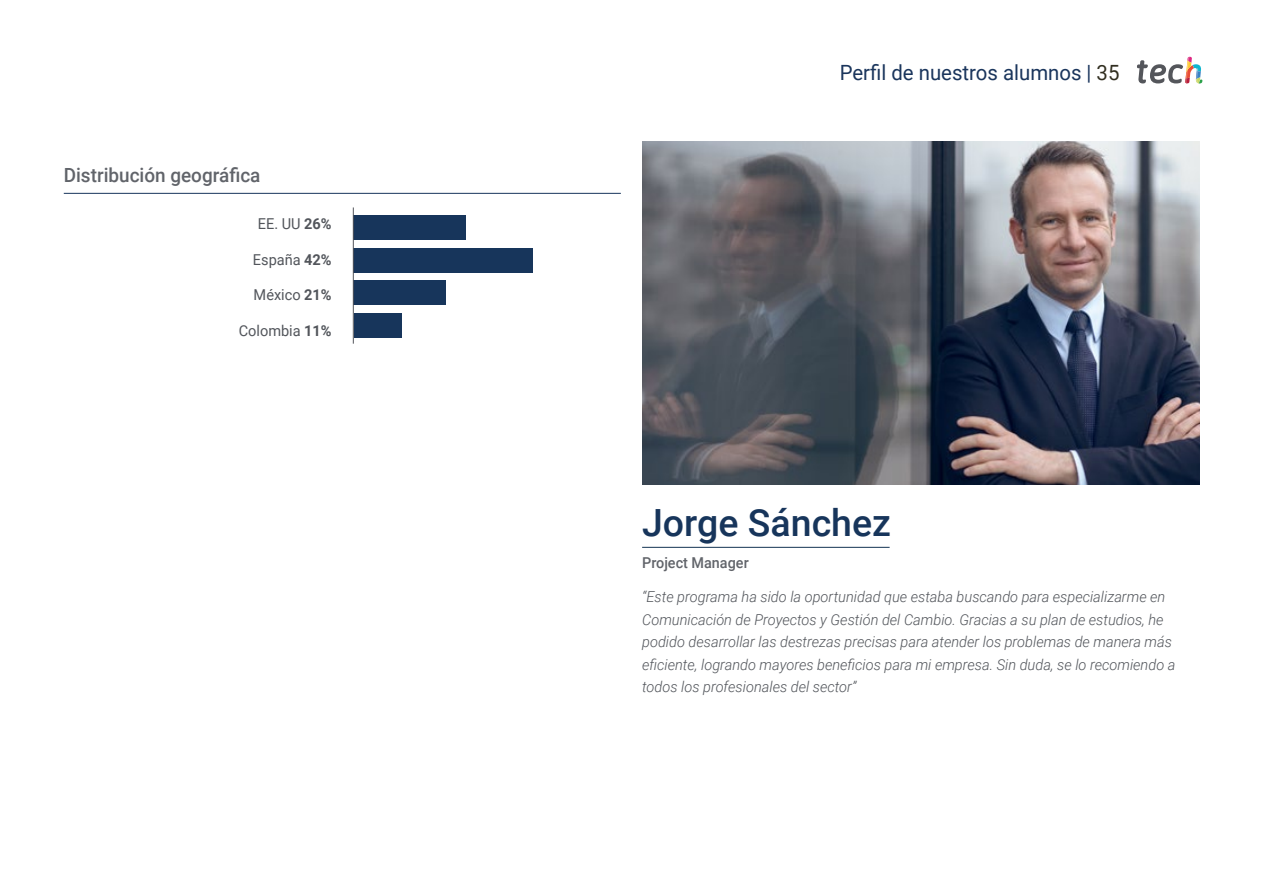
<style>
.page{position:relative;width:1263px;height:893px;background:#fff}
.page>*{position:absolute;margin:0;border:0;box-sizing:border-box;transform-origin:0 0}
.t1{font:500 37.5px "Roboto";color:#17355b}
.t2{font:21px "Roboto";color:#1a355c}
.t3{font:500 19.5px "Roboto";color:#61646a}
.t4{font:italic 300 15px/22.5px "Roboto";color:#52555b}
.t5{font:15px "Roboto";color:#52555b}
.t6{font:500 15px "Roboto";color:#61646a;scale:.96 1}
.s1{font-weight:700}
.s2{color:#312e20}
</style>
<div class="page">
<svg style="left:1137px;top:57px;width:65px;height:27px"></svg>
<hr style="left:64px;top:193px;width:557px;height:1px;background:#17355b">
<hr style="left:642px;top:547px;width:248px;height:1px;background:#123352">
<img style="left:642px;top:141px;width:557px;height:343px">
<div style="left:353px;top:280px;width:93px;height:25px;background:#17355b"></div>
<div style="left:353px;top:215px;width:113px;height:25px;background:#17355b"></div>
<div style="left:353px;top:248px;width:179px;height:24px;background:#17355b"></div>
<div style="left:354px;top:313px;width:47px;height:24px;background:#17355b"></div>
<hr style="left:353px;top:207px;width:1px;height:137px;background:#52555b">
<h3 class="t3" style="left:64px;top:161px;width:198px">Distribución geográfica</h3>
<p class="t5" style="left:258px;top:213px;width:75px">EE. UU <span class="s1">26%</span></p>
<p class="t5" style="left:253px;top:249px;width:80px">España <span class="s1">42%</span></p>
<p class="t5" style="left:254px;top:284px;width:80px">México <span class="s1">21%</span></p>
<p class="t5" style="left:239px;top:320px;width:94px">Colombia <span class="s1">11%</span></p>
<h2 class="t2" style="left:840px;top:57px;width:281px">Perfil de nuestros alumnos | <span class="s2">35</span></h2>
<h1 class="t1" style="left:642px;top:496px;width:250px">Jorge Sánchez</h1>
<p class="t6" style="left:642px;top:552px;width:113px">Project Manager</p>
<p class="t4" style="left:642px;top:585px;width:535px">“Este programa ha sido la oportunidad que estaba buscando para especializarme en Comunicación de Proyectos y Gestión del Cambio. Gracias a su plan de estudios, he podido desarrollar las destrezas precisas para atender los problemas de manera más eficiente, logrando mayores beneficios para mi empresa. Sin duda, se lo recomiendo a todos los profesionales del sector”</p>
</div>
